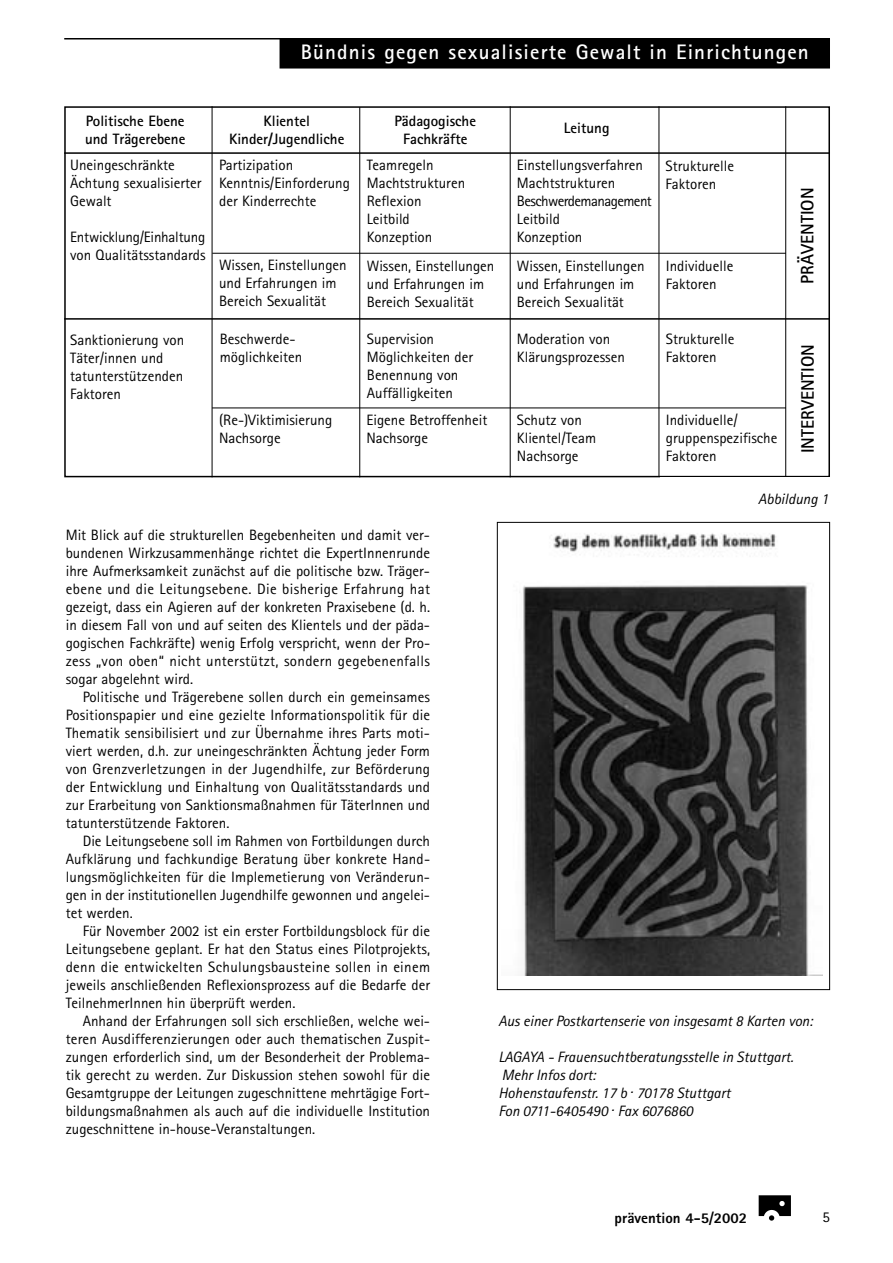
<style>
.page{position:relative;width:893px;height:1263px;background:#fff}
.page>*{position:absolute;margin:0;border:0;box-sizing:border-box;transform-origin:0 0}
.t1{font:700 21px "Rotis Sans Serif";letter-spacing:.055em;color:#fff}
.t2{font:700 18px "Rotis Sans Serif";color:#000}
.t3{font:15px/18px "Rotis Sans Serif";color:#000}
.t4{font:italic 15px/18px "Rotis Sans Serif";color:#000}
.t5{font:700 15px/18px "Rotis Sans Serif";color:#000;text-align:center}
.t6{font:800 15px "Rotis Sans Serif";color:#000}
</style>
<div class="page">
<hr style="left:64px;top:38px;width:766px;height:2px;background:#000">
<div style="left:279px;top:39px;width:551px;height:30px;background:#000"></div>
<svg style="left:758px;top:1195px;width:32px;height:26px"></svg>
<img style="left:519px;top:533px;width:303px;height:442px">
<div style="left:497px;top:522px;width:333px;height:468px;border:1px solid #000"></div>
<div style="left:64px;top:106px;width:766px;height:371px;border:2px solid #000"></div>
<hr style="left:212px;top:106px;width:1px;height:371px;background:#000">
<hr style="left:359px;top:107px;width:1px;height:370px;background:#000">
<hr style="left:510px;top:106px;width:1px;height:371px;background:#000">
<hr style="left:658px;top:106px;width:1px;height:370px;background:#000">
<hr style="left:785px;top:106px;width:1px;height:371px;background:#000">
<hr style="left:64px;top:152px;width:766px;height:2px;background:#000">
<hr style="left:64px;top:318px;width:766px;height:2px;background:#000">
<hr style="left:212px;top:253px;width:574px;height:1px;background:#000">
<hr style="left:212px;top:408px;width:574px;height:1px;background:#000">
<h1 class="t1" style="left:301px;top:44px;width:509px">Bündnis gegen sexualisierte Gewalt in Einrichtungen</h1>
<p class="t5" style="left:85px;top:113px;width:102px;text-align:left">Politische Ebene und Trägerebene</p>
<p class="t5" style="left:229px;top:113px;width:117px">Klientel<br>Kinder/Jugendliche</p>
<p class="t5" style="left:394px;top:113px;width:83px">Pädagogische<br>Fachkräfte</p>
<p class="t5" style="left:564px;top:121px;width:47px">Leitung</p>
<p class="t3" style="left:70px;top:158px;width:133px">Uneingeschränkte<br>Ächtung sexualisierter<br>Gewalt</p>
<p class="t3" style="left:70px;top:230px;width:137px">Entwicklung/Einhaltung von Qualitätsstandards</p>
<p class="t3" style="left:517px;top:158px;width:136px">Einstellungsverfahren<br>Machtstrukturen<br>Beschwerdemanagement<br>Leitbild<br>Konzeption</p>
<p class="t3" style="left:517px;top:258px;width:129px">Wissen, Einstellungen und Erfahrungen im<br>Bereich Sexualität</p>
<p class="t3" style="left:219px;top:158px;width:132px">Partizipation<br>Kenntnis/Einforderung der Kinderrechte</p>
<p class="t3" style="left:367px;top:158px;width:100px">Teamregeln<br>Machtstrukturen<br>Reflexion<br>Leitbild<br>Konzeption</p>
<p class="t3" style="left:367px;top:258px;width:129px">Wissen, Einstellungen und Erfahrungen im<br>Bereich Sexualität</p>
<p class="t3" style="left:219px;top:258px;width:129px">Wissen, Einstellungen und Erfahrungen im<br>Bereich Sexualität</p>
<p class="t3" style="left:665px;top:158px;width:70px">Strukturelle<br>Faktoren</p>
<p class="t3" style="left:665px;top:258px;width:69px">Individuelle<br>Faktoren</p>
<p class="t3" style="left:70px;top:332px;width:115px">Sanktionierung von<br>Täter/innen und tatunterstützenden<br>Faktoren</p>
<p class="t3" style="left:220px;top:331px;width:84px">Beschwerde&shy;möglichkeiten</p>
<p class="t3" style="left:219px;top:412px;width:115px">(Re-)Viktimisierung<br>Nachsorge</p>
<p class="t3" style="left:367px;top:332px;width:108px">Supervision<br>Möglichkeiten der<br>Benennung von<br>Auffälligkeiten</p>
<p class="t3" style="left:366px;top:413px;width:122px">Eigene Betroffenheit<br>Nachsorge</p>
<p class="t3" style="left:517px;top:331px;width:109px">Moderation von<br>Klärungsprozessen</p>
<p class="t3" style="left:665px;top:331px;width:70px">Strukturelle<br>Faktoren</p>
<p class="t3" style="left:517px;top:412px;width:81px">Schutz von<br>Klientel/Team<br>Nachsorge</p>
<p class="t3" style="left:665px;top:412px;width:113px">Individuelle/ gruppenspezifische<br>Faktoren</p>
<p class="t2" style="left:801px;top:284px;width:97px;rotate:-90deg">PRÄVENTION</p>
<p class="t2" style="left:801px;top:453px;width:111px;rotate:-90deg">INTERVENTION</p>
<p class="t3" style="left:66px;top:527px;width:366px;text-align:justify">Mit Blick auf die strukturellen Begebenheiten und damit ver&shy;bundenen Wirkzusammenhänge richtet die ExpertInnenrunde ihre Aufmerksamkeit zunächst auf die politische bzw. Träger&shy;ebene und die Leitungsebene. Die bisherige Erfahrung hat gezeigt, dass ein Agieren auf der konkreten Praxisebene (d. h. in diesem Fall von und auf seiten des Klientels und der päda&shy;gogischen Fachkräfte) wenig Erfolg verspricht, wenn der Pro&shy;zess „von oben“ nicht unterstützt, sondern gegebenenfalls sogar abgelehnt wird.</p>
<p class="t3" style="left:66px;top:689px;width:366px;text-align:justify;text-indent:17px">Politische und Trägerebene sollen durch ein gemeinsames Positionspapier und eine gezielte Informationspolitik für die Thematik sensibilisiert und zur Übernahme ihres Parts moti&shy;viert werden, d.h. zur uneingeschränkten Ächtung jeder Form von Grenzverletzungen in der Jugendhilfe, zur Beförderung der Entwicklung und Einhaltung von Qualitätsstandards und zur Erarbeitung von Sanktionsmaßnahmen für TäterInnen und tatunterstützende Faktoren.</p>
<p class="t3" style="left:66px;top:833px;width:366px;text-align:justify;text-indent:17px">Die Leitungsebene soll im Rahmen von Fortbildungen durch Aufklärung und fachkundige Beratung über konkrete Hand&shy;lungsmöglichkeiten für die Implemetierung von Veränderun&shy;gen in der institutionellen Jugendhilfe gewonnen und angelei&shy;tet werden.</p>
<p class="t3" style="left:66px;top:923px;width:366px;text-align:justify;text-indent:17px">Für November 2002 ist ein erster Fortbildungsblock für die Leitungsebene geplant. Er hat den Status eines Pilotprojekts, denn die entwickelten Schulungsbausteine sollen in einem jeweils anschließenden Reflexionsprozess auf die Bedarfe der TeilnehmerInnen hin überprüft werden.</p>
<p class="t3" style="left:66px;top:1013px;width:366px;text-align:justify;text-indent:17px">Anhand der Erfahrungen soll sich erschließen, welche wei&shy;teren Ausdifferenzierungen oder auch thematischen Zuspit&shy;zungen erforderlich sind, um der Besonderheit der Problema&shy;tik gerecht zu werden. Zur Diskussion stehen sowohl für die Gesamtgruppe der Leitungen zugeschnittene mehrtägige Fort&shy;bildungsmaßnahmen als auch auf die individuelle Institution zugeschnittene in-house-Veranstaltungen.</p>
<p class="t4" style="left:758px;top:491px;width:72px">Abbildung 1</p>
<p class="t4" style="left:498px;top:1013px;width:315px">Aus einer Postkartenserie von insgesamt 8 Karten von:</p>
<p class="t4" style="left:498px;top:1049px;width:296px">LAGAYA - Frauensuchtberatungsstelle in Stuttgart.<br>Mehr Infos dort:<br>Hohenstaufenstr. 17 b . 70178 Stuttgart<br>Fon 0711-6405490 . Fax 6076860</p>
<p class="t6" style="left:614px;top:1212px;width:134px">prävention 4-5/2002</p>
<p class="t3" style="left:822px;top:1210px;width:9px">5</p>
</div>
